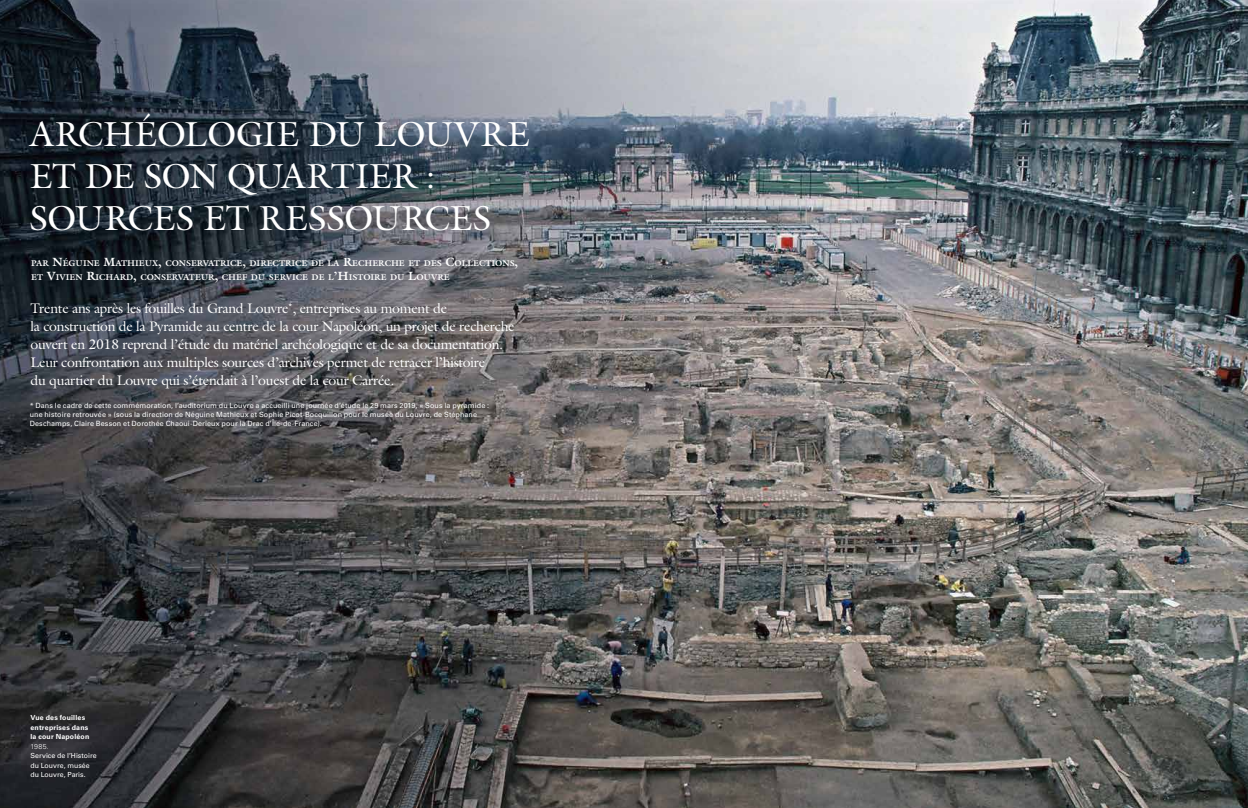
<style>
.page{position:relative;width:1248px;height:808px;background:#fff}
.page>*{position:absolute;margin:0;border:0;box-sizing:border-box;transform-origin:0 0}
.t1{font:35px/42px "Galliard Std";letter-spacing:-.015em;color:#fff}
.t2{font:14px/18px "Galliard Std";letter-spacing:-.02em;color:#fff}
.t3{font:700 8.4px/14px "Galliard Std";color:#fff}
.t4{font:7.2px/9px "Univers LT Std";letter-spacing:.01em;color:#fff}
.t5{font:7px/9.5px "Univers LT Std";letter-spacing:.005em;color:#fff}
.t6{font:700 7px/9.5px "Univers LT Std";letter-spacing:.025em;color:#fff}
.t7{font:300 7px "Univers LT Std";color:#fff}
.s1{font-size:12px}
</style>
<div class="page">
<img style="left:0;top:0;width:1247px;height:808px">
<h1 class="t1" style="left:30px;top:113px;width:502px">ARCHÉOLOGIE DU LOUVRE<br>ET DE SON QUARTIER :<br>SOURCES ET RESSOURCES</h1>
<p class="t3" style="left:31px;top:256px;width:488px">PAR <span class="s1">N</span>ÉGUINE <span class="s1">M</span>ATHIEUX<span class="s1">,</span> CONSERVATRICE<span class="s1">,</span> DIRECTRICE DE LA <span class="s1">R</span>ECHERCHE ET DES <span class="s1">C</span>OLLECTIONS<span class="s1">,<br></span>ET <span class="s1">V</span>IVIEN <span class="s1">R</span>ICHARD<span class="s1">,</span> CONSERVATEUR<span class="s1">,</span> CHEF DU SERVICE DE L<span class="s1">’H</span>ISTOIRE DU <span class="s1">L</span>OUVRE</p>
<p class="t2" style="left:30px;top:299px;width:485px">Trente ans après les fouilles du Grand Louvre<sup>*</sup>, entreprises au moment de<br>la construction de la Pyramide au centre de la cour Napoléon, un projet de recherche ouvert en 2018 reprend l’étude du matériel archéologique et de sa documentation.<br>Leur confrontation aux multiples sources d’archives permet de retracer l’histoire<br>du quartier du Louvre qui s’étendait à l’ouest de la cour Carrée.</p>
<p class="t4" style="left:30px;top:401px;width:461px">* Dans le cadre de cette commémoration, l’auditorium du Louvre a accueilli une journée d’étude le 29 mars 2019, « Sous la pyramide : une histoire retrouvée » (sous la direction de Néguine Mathieux et Sophie Picot-Bocquillon pour le musée du Louvre, de Stéphane<br>Deschamps, Claire Besson et Dorothée Chaoui-Derieux pour la Drac d’Île-de-France).</p>
<p class="t6" style="left:30px;top:713px;width:60px">Vue des fouilles entreprises dans la cour Napoléon</p>
<p class="t7" style="left:30px;top:742px;width:20px">1985.</p>
<p class="t5" style="left:30px;top:751px;width:68px">Service de l’Histoire du Louvre, musée du Louvre, Paris.</p>
</div>
